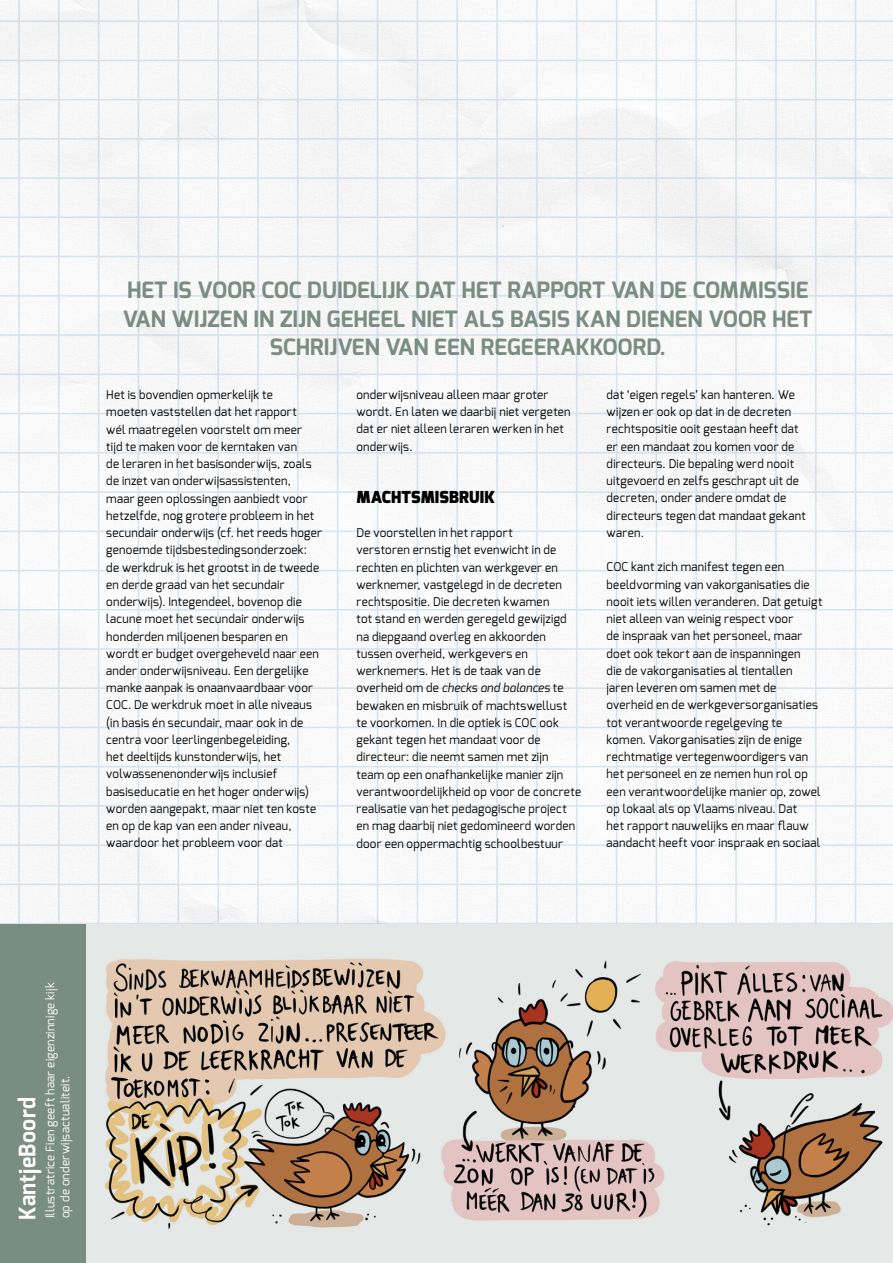
<style>
.page{position:relative;width:893px;height:1263px;background:#fff}
.page>*{position:absolute;margin:0;border:0;box-sizing:border-box;transform-origin:0 0}
.t1{font:700 22.65px "Exo";letter-spacing:.02em;color:#fff;scale:.95 1}
.t2{font:700 22.5px/28.5px "Exo";color:#7a8d82;text-align:center}
.t3{font:900 16.5px "Exo";letter-spacing:.01em;color:#000}
.t4{font:12px/17.2px "Exo";letter-spacing:.02em;color:#000}
.t5{font:12px/15px "Exo";letter-spacing:.02em;color:#fff}
.s1{font-style:italic}
</style>
<div class="page">
<img style="left:0;top:0;width:893px;height:925px">
<div style="left:85px;top:925px;width:808px;height:338px;background:#e4e8e6"></div>
<div style="left:0;top:925px;width:85px;height:338px;background:#7a8d82"></div>
<img style="left:105px;top:958px;width:788px;height:272px">
<h2 class="t2" style="left:123px;top:276px;width:691px">HET IS VOOR COC DUIDELIJK DAT HET RAPPORT VAN DE COMMISSIE<br>VAN WIJZEN IN ZIJN GEHEEL NIET ALS BASIS KAN DIENEN VOOR HET<br>SCHRIJVEN VAN EEN REGEERAKKOORD.</h2>
<p class="t4" style="left:106px;top:386px;width:217px">Het is bovendien opmerkelijk te<br>moeten vaststellen dat het rapport<br>wél maatregelen voorstelt om meer<br>tijd te maken voor de kerntaken van<br>de leraren in het basisonderwijs, zoals de inzet van onderwijsassistenten, maar geen oplossingen aanbiedt voor hetzelfde, nog grotere probleem in het secundair onderwijs (cf. het reeds hoger genoemde tijdsbestedingsonderzoek: de werkdruk is het grootst in de tweede en derde graad van het secundair onderwijs). Integendeel, bovenop die lacune moet het secundair onderwijs honderden miljoenen besparen en wordt er budget overgeheveld naar een ander onderwijsniveau. Een dergelijke manke aanpak is onaanvaardbaar voor COC. De werkdruk moet in alle niveaus (in basis én secundair, maar ook in de centra voor leerlingenbegeleiding,<br>het deeltijds kunstonderwijs, het volwassenenonderwijs inclusief basiseducatie en het hoger onderwijs) worden aangepakt, maar niet ten koste en op de kap van een ander niveau, waardoor het probleem voor dat</p>
<p class="t4" style="left:356px;top:386px;width:216px">onderwijsniveau alleen maar groter wordt. En laten we daarbij niet vergeten dat er niet alleen leraren werken in het onderwijs.</p>
<h3 class="t3" style="left:356px;top:486px;width:140px">MACHTSMISBRUIK</h3>
<p class="t4" style="left:356px;top:524px;width:226px">De voorstellen in het rapport<br>verstoren ernstig het evenwicht in de rechten en plichten van werkgever en werknemer, vastgelegd in de decreten rechtspositie. Die decreten kwamen<br>tot stand en werden geregeld gewijzigd na diepgaand overleg en akkoorden tussen overheid, werkgevers en werknemers. Het is de taak van de overheid om de <span class="s1">checks and balances</span> te bewaken en misbruik of machtswellust<br>te voorkomen. In die optiek is COC ook gekant tegen het mandaat voor de directeur: die neemt samen met zijn<br>team op een onafhankelijke manier zijn verantwoordelijkheid op voor de concrete realisatie van het pedagogische project en mag daarbij niet gedomineerd worden door een oppermachtig schoolbestuur</p>
<p class="t4" style="left:607px;top:386px;width:201px">dat ‘eigen regels’ kan hanteren. We wijzen er ook op dat in de decreten rechtspositie ooit gestaan heeft dat er een mandaat zou komen voor de directeurs. Die bepaling werd nooit uitgevoerd en zelfs geschrapt uit de decreten, onder andere omdat de directeurs tegen dat mandaat gekant waren.</p>
<p class="t4" style="left:607px;top:558px;width:217px">COC kant zich manifest tegen een beeldvorming van vakorganisaties die nooit iets willen veranderen. Dat getuigt niet alleen van weinig respect voor<br>de inspraak van het personeel, maar doet ook tekort aan de inspanningen<br>die de vakorganisaties al tientallen<br>jaren leveren om samen met de overheid en de werkgeversorganisaties tot verantwoorde regelgeving te komen. Vakorganisaties zijn de enige rechtmatige vertegenwoordigers van het personeel en ze nemen hun rol op een verantwoordelijke manier op, zowel op lokaal als op Vlaams niveau. Dat<br>het rapport nauwelijks en maar flauw aandacht heeft voor inspraak en sociaal</p>
<p class="t5" style="left:43px;top:1218px;width:237px;rotate:-90deg">Illustratrice Fien geeft haar eigenzinnige kijk op de onderwijsactualiteit.</p>
<h1 class="t1" style="left:13px;top:1219px;width:130px;rotate:-90deg">KantjeBoord</h1>
</div>
